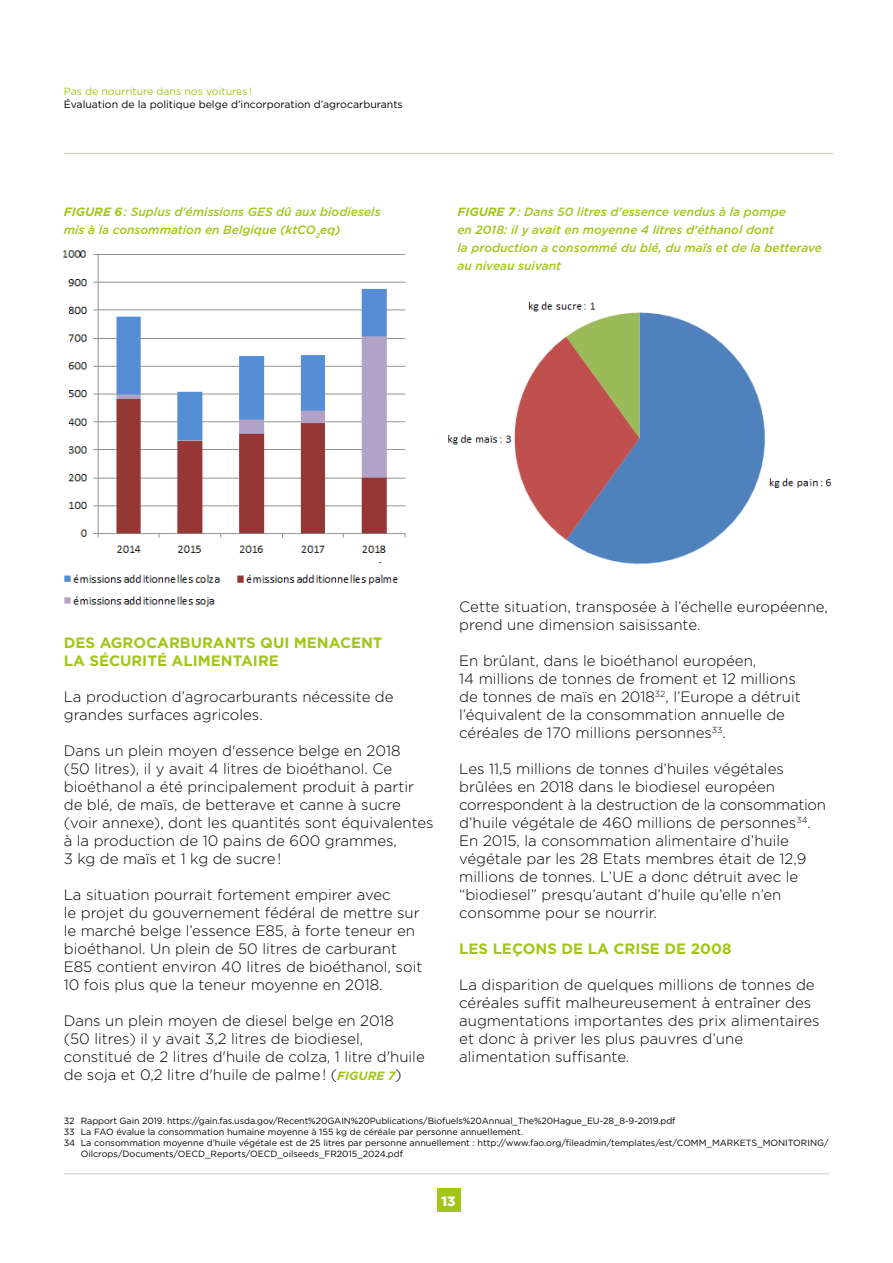
<style>
.page{position:relative;width:893px;height:1263px;background:#fff}
.page>*{position:absolute;margin:0;border:0;box-sizing:border-box;transform-origin:0 0}
.t1{font:300 15px/18px "Gotham";color:#000}
.t2{font:700 15px/18px "Gotham";color:#a2c617}
.t3{font:900 13.5px "Gotham";color:#fff}
.t4{font:italic 500 12px/18px "Gotham";color:#a2c617}
.t5{font:10.5px "Gotham";color:#000}
.t6{font:10.5px "Gotham";color:#a2c617}
.t7{font:9px "Gotham";color:#000}
.s1{font-weight:700}
.s2{font-weight:700;font-style:italic;font-size:12px;color:#a2c617}
</style>
<div class="page">
<hr style="left:64px;top:1173px;width:765px;height:1px;background:#d0cfc3">
<div style="left:437px;top:1189px;width:23px;height:23px;background:#a2c617"></div>
<hr style="left:64px;top:153px;width:769px;height:1px;background:#d0cfc3">
<img style="left:64px;top:250px;width:342px;height:303px">
<img style="left:64px;top:574px;width:157px;height:33px">
<img style="left:447px;top:301px;width:385px;height:264px">
<img style="left:237px;top:574px;width:161px;height:11px">
<p class="t6" style="left:64px;top:84px;width:190px">Pas de nourriture dans nos voitures !</p>
<p class="t5" style="left:64px;top:98px;width:341px">Évaluation de la politique belge d’incorporation d’agrocarburants</p>
<p class="t4" style="left:64px;top:203px;width:318px"><span class="s1">FIGURE 6</span> : Suplus d'émissions GES dû aux biodiesels mis à la consommation en Belgique (ktCO<sub>2</sub>eq)</p>
<p class="t4" style="left:457px;top:203px;width:366px"><span class="s1">FIGURE 7</span> : Dans 50 litres d'essence vendus à la pompe<br>en 2018: il y avait en moyenne 4 litres d'éthanol dont<br>la production a consommé du blé, du maïs et de la betterave au niveau suivant</p>
<p class="t2" style="left:64px;top:634px;width:320px">DES AGROCARBURANTS QUI MENACENT<br>LA SÉCURITÉ ALIMENTAIRE</p>
<p class="t1" style="left:64px;top:687px;width:331px">La production d’agrocarburants nécessite de grandes surfaces agricoles.</p>
<p class="t1" style="left:64px;top:741px;width:371px">Dans un plein moyen d'essence belge en 2018<br>(50 litres), il y avait 4 litres de bioéthanol. Ce bioéthanol a été principalement produit à partir de blé, de maïs, de betterave et canne à sucre (voir annexe), dont les quantités sont équivalentes à la production de 10 pains de 600 grammes,<br>3 kg de maïs et 1 kg de sucre !</p>
<p class="t1" style="left:64px;top:885px;width:360px">La situation pourrait fortement empirer avec<br>le projet du gouvernement fédéral de mettre sur le marché belge l’essence E85, à forte teneur en bioéthanol. Un plein de 50 litres de carburant E85 contient environ 40 litres de bioéthanol, soit 10 fois plus que la teneur moyenne en 2018.</p>
<p class="t1" style="left:64px;top:1011px;width:362px">Dans un plein moyen de diesel belge en 2018<br>(50 litres) il y avait 3,2 litres de biodiesel, constitué de 2 litres d'huile de colza, 1 litre d'huile de soja et 0,2 litre d'huile de palme ! (<span class="s2">FIGURE 7</span>)</p>
<p class="t1" style="left:459px;top:597px;width:370px">Cette situation, transposée à l’échelle européenne, prend une dimension saisissante.</p>
<p class="t1" style="left:459px;top:651px;width:343px">En brûlant, dans le bioéthanol européen,<br>14 millions de tonnes de froment et 12 millions de tonnes de maïs en 2018<sup>32</sup>, l’Europe a détruit l’équivalent de la consommation annuelle de céréales de 170 millions personnes<sup>33</sup>.</p>
<p class="t1" style="left:459px;top:759px;width:368px">Les 11,5 millions de tonnes d’huiles végétales brûlées en 2018 dans le biodiesel européen correspondent à la destruction de la consommation d’huile végétale de 460 millions de personnes<sup>34</sup>.<br>En 2015, la consommation alimentaire d’huile végétale par les 28 Etats membres était de 12,9 millions de tonnes. L’UE a donc détruit avec le “biodiesel” presqu’autant d’huile qu’elle n’en consomme pour se nourrir.</p>
<p class="t2" style="left:459px;top:940px;width:274px">LES LEÇONS DE LA CRISE DE 2008</p>
<p class="t1" style="left:459px;top:975px;width:362px">La disparition de quelques millions de tonnes de céréales suffit malheureusement à entraîner des augmentations importantes des prix alimentaires et donc à priver les plus pauvres d’une alimentation suffisante.</p>
<p class="t7" style="left:64px;top:1115px;width:613px">32 Rapport Gain 2019. https://gain.fas.usda.gov/Recent%20GAIN%20Publications/Biofuels%20Annual_The%20Hague_EU-28_8-9-2019.pdf</p>
<p class="t7" style="left:64px;top:1126px;width:461px">33 La FAO évalue la consommation humaine moyenne à 155 kg de céréale par personne annuellement.</p>
<p class="t7" style="left:64px;top:1137px;width:766px">34 La consommation moyenne d’huile végétale est de 25 litres par personne annuellement : http://www.fao.org/fileadmin/templates/est/COMM_MARKETS_MONITORING/</p>
<p class="t7" style="left:81px;top:1148px;width:324px">Oilcrops/Documents/OECD_Reports/OECD_oilseeds_FR2015_2024.pdf</p>
<p class="t3" style="left:442px;top:1192px;width:16px">13</p>
</div>
